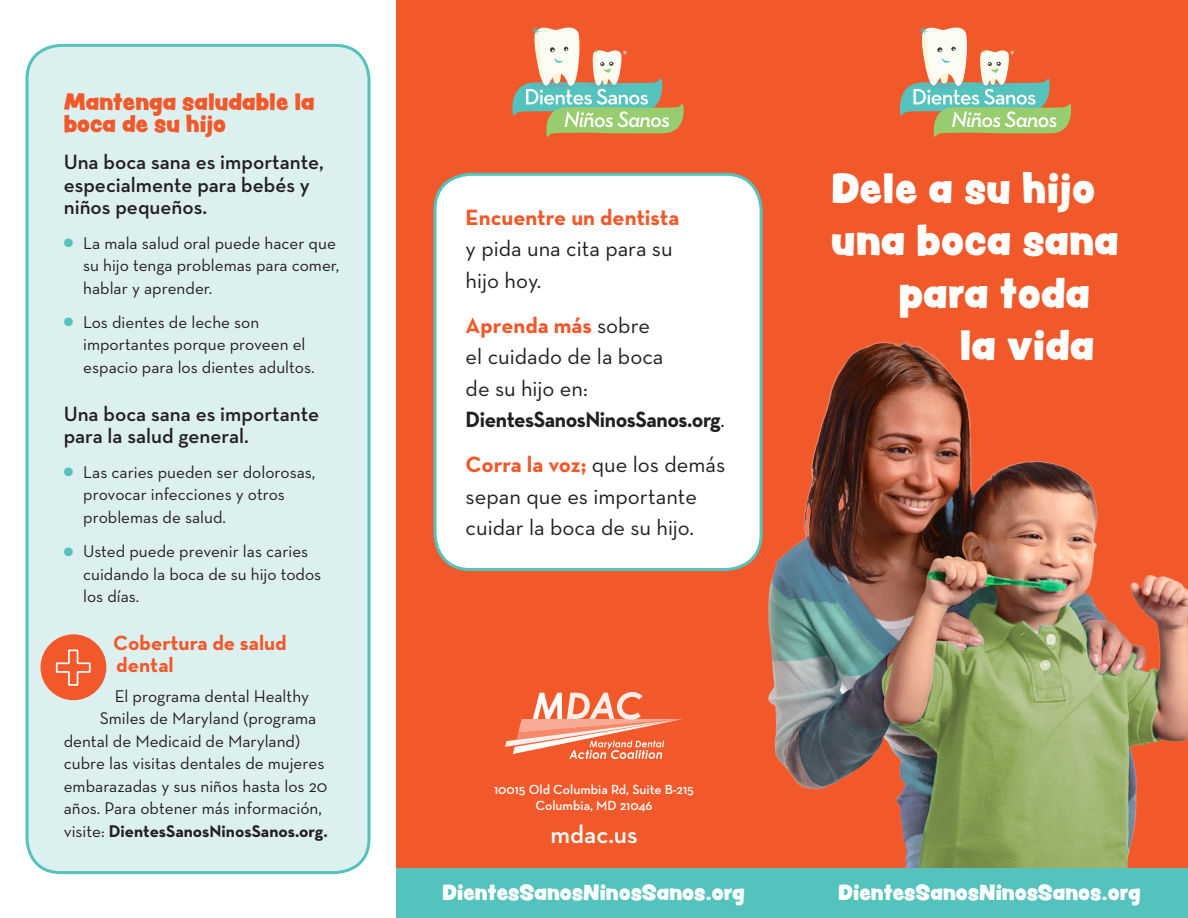
<style>
.page{position:relative;width:1188px;height:918px;background:#fff}
.page>*{position:absolute;margin:0;border:0;box-sizing:border-box;transform-origin:0 0}
.t1{font:37.5px/52.5px "Peachy Keen JF";letter-spacing:.01em;color:#fff}
.t2{font:600 25.5px "Neutra Text";color:#fff}
.body_KO{font:22.5px/31.5px "Neutra Text";color:#231f20}
.body{font:600 21px/22.5px "Neutra Text";color:#231f20}
.t3{font:21px/22.5px "Peachy Keen JF";color:#f1592b}
.t4{font:700 21px/22.5px "Neutra Text";color:#f1592b}
.t5{font:19.5px "Peachy Keen JF";color:#fff}
.body-2{font:17.25px/22.5px "Neutra Text";color:#231f20}
.body-3{font:700 17.25px "Neutra Text";color:#231f20}
.body_KO-2{font:600 13.5px/16.2px "Neutra Text";color:#fff;text-align:center}
.s1{color:#54c2bd}
.s2{font-weight:400}
.s3{font-weight:700;color:#f1592b}
.s4{font-weight:700}
</style>
<div class="page">
<div style="left:792px;top:0;width:396px;height:918px;background:#f1592b"></div>
<div style="left:396px;top:0;width:396px;height:918px;background:#f1592b"></div>
<img style="left:768px;top:341px;width:420px;height:527px">
<div style="left:27px;top:45px;width:342px;height:828px;background:#dcf0ef;border-radius:34px"></div>
<div style="left:25px;top:44px;width:346px;height:830px;border:3px solid #54c2bd;border-radius:34px"></div>
<svg style="left:900px;top:25px;width:171px;height:112px"></svg>
<svg style="left:512px;top:25px;width:172px;height:112px"></svg>
<div style="left:435px;top:174px;width:326px;height:396px;background:#fff;border-radius:35px"></div>
<div style="left:434px;top:173px;width:329px;height:398px;border:3px solid #54c2bd;border-radius:35px"></div>
<div style="left:792px;top:868px;width:396px;height:50px;background:#54c2bd"></div>
<div style="left:396px;top:868px;width:396px;height:50px;background:#54c2bd"></div>
<svg style="left:505px;top:692px;width:177px;height:67px"></svg>
<div style="left:40px;top:634px;width:66px;height:66px;background:#f1592b;border-radius:50%"></div>
<svg style="left:55px;top:649px;width:36px;height:37px"></svg>
<h2 class="t3" style="left:64px;top:90px;width:253px">Mantenga saludable la boca de su hijo</h2>
<p class="body" style="left:64px;top:150px;width:262px">Una boca sana es importante, especialmente para bebés y niños pequeños.</p>
<p class="body-2" style="left:83px;top:231px;width:258px;text-indent:-19px"><span class="s1">●</span> La mala salud oral puede hacer que su hijo tenga problemas para comer, hablar y aprender.</p>
<p class="body-2" style="left:83px;top:311px;width:233px;text-indent:-19px"><span class="s1">●</span> Los dientes de leche son importantes porque proveen el espacio para los dientes adultos.</p>
<p class="body" style="left:64px;top:402px;width:257px">Una boca sana es importante para la salud general.</p>
<p class="body-2" style="left:83px;top:460px;width:234px;text-indent:-19px"><span class="s1">●</span> Las caries pueden ser dolorosas, provocar infecciones y otros problemas de salud.</p>
<p class="body-2" style="left:83px;top:540px;width:240px;text-indent:-19px"><span class="s1">●</span> Usted puede prevenir las caries cuidando la boca de su hijo todos los días.</p>
<h2 class="t4" style="left:113px;top:631px;width:175px">Cobertura de salud dental</h2>
<p class="body-2" style="left:115px;top:684px;width:196px">El programa dental Healthy</p>
<p class="body-2" style="left:100px;top:707px;width:218px">Smiles de Maryland (programa</p>
<p class="body-2" style="left:64px;top:729px;width:238px">dental de Medicaid de Maryland)</p>
<p class="body-2" style="left:64px;top:752px;width:262px">cubre las visitas dentales de mujeres</p>
<p class="body-2" style="left:64px;top:774px;width:265px">embarazadas y sus niños hasta los 20</p>
<p class="body-2" style="left:64px;top:797px;width:260px">años. Para obtener más información,</p>
<p class="body-3" style="left:64px;top:820px;width:265px"><span class="s2">visite:</span> DientesSanosNinosSanos.org.</p>
<p class="body_KO" style="left:466px;top:201px;width:215px"><span class="s3">Encuentre un dentista </span>y pida una cita para su hijo hoy.</p>
<p class="body_KO" style="left:466px;top:309px;width:261px"><span class="s3">Aprenda más</span> sobre<br>el cuidado de la boca<br>de su hijo en:<br><span class="s4">DientesSanosNinosSanos.org</span>.</p>
<p class="body_KO" style="left:466px;top:448px;width:261px"><span class="s3">Corra la voz;</span> que los demás sepan que es importante cuidar la boca de su hijo.</p>
<p class="body_KO-2" style="left:494px;top:781px;width:201px">10015 Old Columbia Rd, Suite B-215<br>Columbia, MD 21046</p>
<p class="t2" style="left:550px;top:819px;width:89px">mdac.us</p>
<p class="t1" style="left:831px;top:161px;width:289px">Dele a su hijo una boca sana</p>
<p class="t1" style="left:899px;top:266px;width:193px">para toda</p>
<p class="t1" style="left:959px;top:319px;width:136px">la vida</p>
<p class="t5" style="left:442px;top:877px;width:304px">DientesSanosNinosSanos.org</p>
<p class="t5" style="left:838px;top:877px;width:304px">DientesSanosNinosSanos.org</p>
</div>
